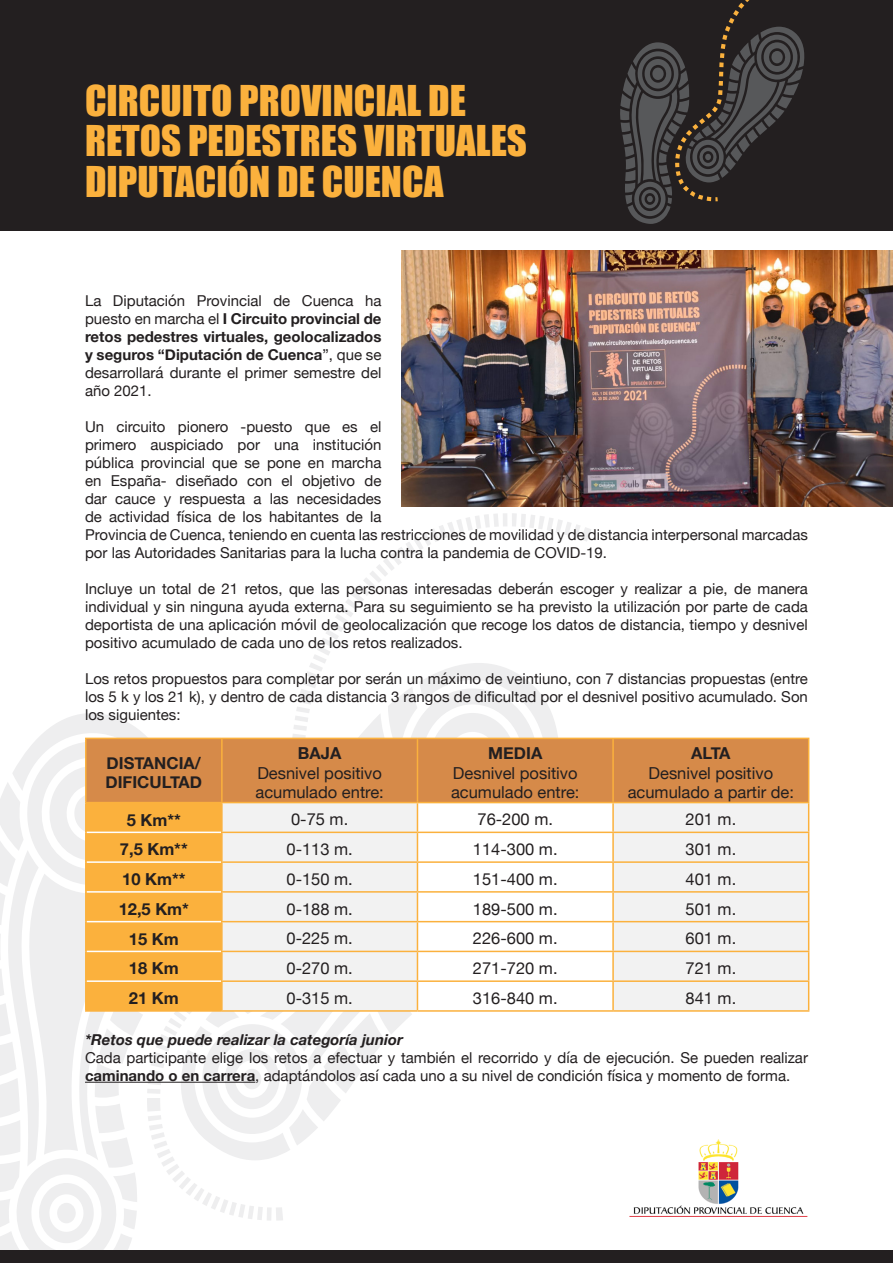
<style>
.page{position:relative;width:893px;height:1263px;background:#fff}
.page>*{position:absolute;margin:0;border:0;box-sizing:border-box;transform-origin:0 0}
.t1{font:39px "Impact";color:#fbb13d}
.t2{font:16.5px/19.8px "Helvetica Neue";color:#231f20}
.t3{font:700 16.5px/19.8px "Helvetica Neue";color:#231f20}
.t4{font:15px/18px "Helvetica Neue";color:#231f20;text-align:justify}
.t5{font:italic 700 15px "Helvetica Neue";color:#231f20}
.s1{font-weight:700}
</style>
<div class="page">
<svg style="left:313px;top:517px;width:278px;height:146px"></svg>
<div style="left:0;top:0;width:893px;height:230px;background:#231f20"></div>
<div style="left:614px;top:739px;width:194px;height:63px;background:#d68a49"></div>
<div style="left:614px;top:803px;width:194px;height:207px;background:#f2f2f2"></div>
<hr style="left:613px;top:738px;width:196px;height:1px;background:#fbb13d">
<hr style="left:612px;top:739px;width:2px;height:63px;background:#fbb13d">
<hr style="left:808px;top:739px;width:1px;height:63px;background:#fbb13d">
<hr style="left:613px;top:802px;width:196px;height:1px;background:#fbb13d">
<hr style="left:612px;top:803px;width:2px;height:28px;background:#fbb13d">
<hr style="left:613px;top:831px;width:196px;height:2px;background:#fbb13d">
<hr style="left:612px;top:833px;width:2px;height:28px;background:#fbb13d">
<hr style="left:613px;top:861px;width:196px;height:2px;background:#fbb13d">
<hr style="left:612px;top:863px;width:2px;height:28px;background:#fbb13d">
<hr style="left:613px;top:891px;width:196px;height:2px;background:#fbb13d">
<hr style="left:612px;top:893px;width:2px;height:28px;background:#fbb13d">
<hr style="left:613px;top:921px;width:196px;height:1px;background:#fbb13d">
<hr style="left:612px;top:922px;width:2px;height:29px;background:#fbb13d">
<hr style="left:613px;top:951px;width:196px;height:1px;background:#fbb13d">
<hr style="left:612px;top:952px;width:2px;height:28px;background:#fbb13d">
<svg style="left:0;top:663px;width:613px;height:587px"></svg>
<hr style="left:613px;top:980px;width:196px;height:2px;background:#fbb13d">
<hr style="left:612px;top:982px;width:2px;height:28px;background:#fbb13d">
<svg style="left:808px;top:803px;width:1px;height:207px"></svg>
<hr style="left:85px;top:1010px;width:137px;height:2px;background:#fbb13d">
<hr style="left:222px;top:1010px;width:195px;height:2px;background:#fbb13d">
<hr style="left:417px;top:1010px;width:196px;height:2px;background:#fbb13d">
<hr style="left:613px;top:1010px;width:196px;height:2px;background:#fbb13d">
<img style="left:401px;top:251px;width:492px;height:256px">
<img style="left:630px;top:1140px;width:177px;height:76px">
<svg style="left:620px;top:0;width:185px;height:224px"></svg>
<div style="left:0;top:1250px;width:893px;height:13px;background:#231f20"></div>
<p class="t1" style="left:85px;top:70px;width:382px">CIRCUITO PROVINCIAL DE</p>
<p class="t1" style="left:85px;top:111px;width:443px">RETOS PEDESTRES VIRTUALES</p>
<p class="t1" style="left:85px;top:151px;width:360px">DIPUTACIÓN DE CUENCA</p>
<p class="t4" style="left:85px;top:292px;width:298px">La Diputación Provincial de Cuenca ha puesto en marcha el <span class="s1">I Circuito provincial de retos pedestres virtuales, geolocalizados y seguros “Diputación de Cuenca</span>”, que se desarrollará durante el primer semestre del año 2021.</p>
<p class="t4" style="left:85px;top:418px;width:724px;text-align:left">Un circuito pionero -puesto que es el<br>primero auspiciado por una institución<br>pública provincial que se pone en marcha<br>en España- diseñado con el objetivo de<br>dar cauce y respuesta a las necesidades<br>de actividad física de los habitantes de la<br>Provincia de Cuenca, teniendo en cuenta las restricciones de movilidad y de distancia interpersonal marcadas por las Autoridades Sanitarias para la lucha contra la pandemia de COVID-19.</p>
<p class="t4" style="left:85px;top:580px;width:724px">Incluye un total de 21 retos, que las personas interesadas deberán escoger y realizar a pie, de manera individual y sin ninguna ayuda externa. Para su seguimiento se ha previsto la utilización por parte de cada deportista de una aplicación móvil de geolocalización que recoge los datos de distancia, tiempo y desnivel positivo acumulado de cada uno de los retos realizados.</p>
<p class="t4" style="left:85px;top:670px;width:724px">Los retos propuestos para completar por serán un máximo de veintiuno, con 7 distancias propuestas (entre los 5 k y los 21 k), y dentro de cada distancia 3 rangos de dificultad por el desnivel positivo acumulado. Son los siguientes:</p>
<p class="t3" style="left:106px;top:753px;width:98px">DISTANCIA/<br>DIFICULTAD</p>
<p class="t3" style="left:298px;top:743px;width:45px">BAJA</p>
<p class="t2" style="left:255px;top:764px;width:130px">Desnivel positivo acumulado entre:</p>
<p class="t3" style="left:488px;top:743px;width:56px">MEDIA</p>
<p class="t2" style="left:451px;top:764px;width:130px">Desnivel positivo acumulado entre:</p>
<p class="t3" style="left:691px;top:743px;width:41px">ALTA</p>
<p class="t2" style="left:628px;top:764px;width:168px;text-align:center">Desnivel positivo acumulado a partir de:</p>
<p class="t3" style="left:127px;top:810px;width:56px">5 Km**</p>
<p class="t2" style="left:291px;top:810px;width:59px">0-75 m.</p>
<p class="t2" style="left:477px;top:810px;width:77px">76-200 m.</p>
<p class="t2" style="left:685px;top:810px;width:52px">201 m.</p>
<p class="t3" style="left:120px;top:840px;width:69px">7,5 Km**</p>
<p class="t2" style="left:286px;top:840px;width:68px">0-113 m.</p>
<p class="t2" style="left:473px;top:840px;width:86px">114-300 m.</p>
<p class="t2" style="left:685px;top:840px;width:52px">301 m.</p>
<p class="t3" style="left:122px;top:870px;width:65px">10 Km**</p>
<p class="t2" style="left:286px;top:870px;width:68px">0-150 m.</p>
<p class="t2" style="left:473px;top:870px;width:86px">151-400 m.</p>
<p class="t2" style="left:685px;top:870px;width:52px">401 m.</p>
<p class="t3" style="left:119px;top:899px;width:72px">12,5 Km*</p>
<p class="t2" style="left:286px;top:900px;width:68px">0-188 m.</p>
<p class="t2" style="left:473px;top:900px;width:86px">189-500 m.</p>
<p class="t2" style="left:685px;top:900px;width:52px">501 m.</p>
<p class="t3" style="left:129px;top:929px;width:51px">15 Km</p>
<p class="t2" style="left:286px;top:929px;width:68px">0-225 m.</p>
<p class="t2" style="left:473px;top:929px;width:86px">226-600 m.</p>
<p class="t2" style="left:685px;top:929px;width:52px">601 m.</p>
<p class="t3" style="left:129px;top:959px;width:51px">18 Km</p>
<p class="t2" style="left:286px;top:959px;width:68px">0-270 m.</p>
<p class="t2" style="left:473px;top:959px;width:86px">271-720 m.</p>
<p class="t2" style="left:685px;top:959px;width:52px">721 m.</p>
<p class="t3" style="left:129px;top:989px;width:51px">21 Km</p>
<p class="t2" style="left:286px;top:989px;width:68px">0-315 m.</p>
<p class="t2" style="left:473px;top:989px;width:86px">316-840 m.</p>
<p class="t2" style="left:685px;top:989px;width:52px">841 m.</p>
<p class="t5" style="left:85px;top:1027px;width:319px">*Retos que puede realizar la categoría junior</p>
<p class="t4" style="left:85px;top:1049px;width:724px">Cada participante elige los retos a efectuar y también el recorrido y día de ejecución. Se pueden realizar <span class="s1">caminando o en carrera</span>, adaptándolos así cada uno a su nivel de condición física y momento de forma.</p>
</div>
